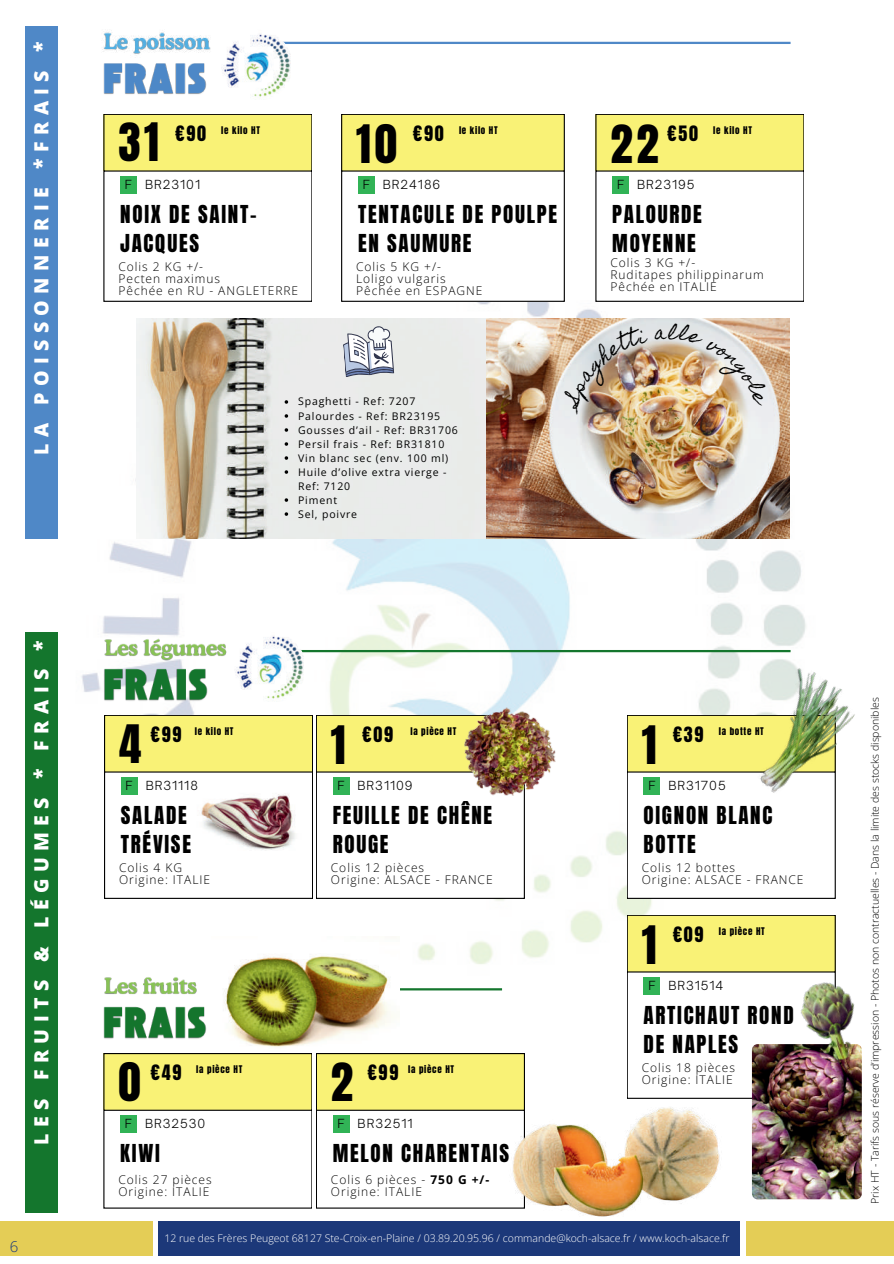
<style>
.page{position:relative;width:894px;height:1264px;background:#fff}
.page>*{position:absolute;margin:0;border:0;box-sizing:border-box;transform-origin:0 0}
.t1{font:45px "Anton";color:#000}
.t2{font:21px/29.2px "Anton";letter-spacing:.08em;color:#000}
.t3{font:800 19.5px "Open Sans";letter-spacing:.33em;color:#fff}
.t4{font:18px "Anton";letter-spacing:.095em;color:#000}
.t5{font:300 15px "Open Sans";color:#17367f}
.t6{font:300 12px/12px "Open Sans";letter-spacing:.08em;color:#000}
.t7{font:300 12px "Open Sauce One";letter-spacing:.08em;color:#000}
.t8{font:10.5px/14px "Open Sans";letter-spacing:.08em;color:#000}
.t9{font:300 10.5px "Open Sans";color:#fff}
.t10{font:300 10.5px "Open Sans";color:#000}
.t11{font:9px "Anton";letter-spacing:.08em;color:#000}
.s1{font-weight:700}
</style>
<div class="page">
<img style="left:55px;top:224px;width:775px;height:767px">
<div style="left:0;top:1221px;width:153px;height:35px;background:#e4cd56"></div>
<hr style="left:301px;top:988px;width:201px;height:2px;background:#14762d">
<img style="left:212px;top:936px;width:188px;height:111px">
<div style="left:158px;top:1221px;width:582px;height:35px;background:#1c3879"></div>
<div style="left:745px;top:1220px;width:148px;height:35px;background:#e4cd56"></div>
<div style="left:26px;top:26px;width:32px;height:512px;background:#4f88c7"></div>
<img style="left:103px;top:63px;width:104px;height:31px">
<img style="left:102px;top:32px;width:109px;height:22px">
<img style="left:102px;top:667px;width:110px;height:44px">
<img style="left:102px;top:635px;width:128px;height:28px">
<hr style="left:254px;top:650px;width:536px;height:2px;background:#14762d">
<hr style="left:254px;top:42px;width:536px;height:2px;background:#4f88c7">
<div style="left:104px;top:772px;width:208px;height:126px;background:#fff"></div>
<img style="left:201px;top:794px;width:94px;height:56px">
<div style="left:121px;top:777px;width:17px;height:17px;background:#31b356"></div>
<div style="left:316px;top:772px;width:208px;height:126px;background:#fff"></div>
<div style="left:332px;top:777px;width:17px;height:17px;background:#31b356"></div>
<div style="left:104px;top:715px;width:361px;height:56px;background:#f9f276"></div>
<div style="left:627px;top:772px;width:207px;height:126px;background:#fff"></div>
<div style="left:643px;top:777px;width:17px;height:17px;background:#31b356"></div>
<div style="left:627px;top:715px;width:103px;height:56px;background:#f9f276"></div>
<div style="left:104px;top:171px;width:208px;height:130px;background:#fff"></div>
<div style="left:120px;top:176px;width:17px;height:18px;background:#31b356"></div>
<div style="left:104px;top:114px;width:208px;height:57px;background:#f9f276"></div>
<div style="left:341px;top:171px;width:223px;height:130px;background:#fff"></div>
<div style="left:358px;top:176px;width:16px;height:18px;background:#31b356"></div>
<div style="left:341px;top:114px;width:223px;height:57px;background:#f9f276"></div>
<div style="left:595px;top:171px;width:208px;height:130px;background:#fff"></div>
<div style="left:612px;top:176px;width:17px;height:18px;background:#31b356"></div>
<div style="left:595px;top:114px;width:208px;height:57px;background:#f9f276"></div>
<div style="left:26px;top:632px;width:32px;height:580px;background:#14762d"></div>
<div style="left:104px;top:1110px;width:208px;height:98px;border:1px solid #000"></div>
<div style="left:120px;top:1115px;width:17px;height:17px;background:#31b356"></div>
<div style="left:316px;top:1110px;width:208px;height:98px;border:1px solid #000"></div>
<div style="left:332px;top:1115px;width:17px;height:17px;background:#31b356"></div>
<div style="left:104px;top:1053px;width:420px;height:56px;background:#f9f276"></div>
<img style="left:485px;top:318px;width:304px;height:221px">
<img style="left:136px;top:318px;width:349px;height:221px">
<svg style="left:343px;top:325px;width:51px;height:52px"></svg>
<div style="left:627px;top:972px;width:207px;height:126px;background:#fff"></div>
<div style="left:627px;top:972px;width:208px;height:126px;border:1px solid #000"></div>
<div style="left:643px;top:977px;width:17px;height:17px;background:#31b356"></div>
<div style="left:627px;top:915px;width:208px;height:56px;background:#f9f276"></div>
<img style="left:465px;top:707px;width:90px;height:88px">
<img style="left:730px;top:661px;width:125px;height:146px">
<img style="left:497px;top:1094px;width:233px;height:123px">
<img style="left:751px;top:1044px;width:110px;height:155px;border-radius:6px">
<img style="left:777px;top:960px;width:85px;height:127px">
<img style="left:221px;top:30px;width:71px;height:71px;border-radius:50%">
<img style="left:103px;top:1006px;width:104px;height:33px">
<img style="left:101px;top:973px;width:99px;height:21px">
<svg style="left:284px;top:400px;width:4px;height:4px"></svg>
<svg style="left:284px;top:414px;width:4px;height:4px"></svg>
<svg style="left:284px;top:428px;width:4px;height:4px"></svg>
<svg style="left:284px;top:442px;width:4px;height:4px"></svg>
<svg style="left:284px;top:456px;width:4px;height:4px"></svg>
<svg style="left:284px;top:470px;width:4px;height:4px"></svg>
<svg style="left:284px;top:498px;width:4px;height:4px"></svg>
<svg style="left:284px;top:512px;width:4px;height:4px"></svg>
<img style="left:234px;top:632px;width:72px;height:71px;border-radius:50%">
<img style="left:558px;top:324px;width:90px;height:91px">
<img style="left:654px;top:322px;width:113px;height:85px">
<h3 class="t3" style="left:26px;top:455px;width:415px;rotate:-90deg">LA POISSONNERIE *FRAIS *</h3>
<h3 class="t3" style="left:26px;top:1144px;width:506px;rotate:-90deg">LES FRUITS &amp; LÉGUMES * FRAIS *</h3>
<p class="t5" style="left:10px;top:1236px;width:10px">6</p>
<h1 class="t1" style="left:118px;top:119px;width:42px">31</h1>
<p class="t11" style="left:221px;top:126px;width:40px">le kilo HT</p>
<h3 class="t4" style="left:175px;top:125px;width:32px">€90</h3>
<h1 class="t1" style="left:356px;top:121px;width:42px">10</h1>
<p class="t11" style="left:459px;top:126px;width:40px">le kilo HT</p>
<h3 class="t4" style="left:413px;top:124px;width:32px">€90</h3>
<h1 class="t1" style="left:610px;top:121px;width:50px">22</h1>
<p class="t11" style="left:713px;top:126px;width:40px">le kilo HT</p>
<h3 class="t4" style="left:667px;top:124px;width:32px">€50</h3>
<p class="t7" style="left:125px;top:177px;width:9px">F</p>
<p class="t7" style="left:145px;top:177px;width:57px">BR23101</p>
<p class="t7" style="left:362px;top:177px;width:9px">F</p>
<p class="t7" style="left:382px;top:177px;width:59px">BR24186</p>
<p class="t7" style="left:616px;top:177px;width:9px">F</p>
<p class="t7" style="left:637px;top:177px;width:59px">BR23195</p>
<h2 class="t2" style="left:120px;top:201px;width:138px">NOIX DE SAINT-<br>JACQUES</h2>
<h2 class="t2" style="left:358px;top:201px;width:200px">TENTACULE DE POULPE<br>EN SAUMURE</h2>
<h2 class="t2" style="left:612px;top:201px;width:91px">PALOURDE<br>MOYENNE</h2>
<p class="t6" style="left:118px;top:260px;width:181px">Colis 2 KG +/-<br>Pecten maximus<br>Pêchée en RU - ANGLETERRE</p>
<p class="t6" style="left:356px;top:260px;width:128px">Colis 5 KG +/-<br>Loligo vulgaris<br>Pêchée en ESPAGNE</p>
<p class="t6" style="left:610px;top:257px;width:155px">Colis 3 KG +/-<br>Ruditapes philippinarum<br>Pêchée en ITALIE</p>
<p class="t8" style="left:298px;top:394px;width:161px">Spaghetti - Ref: 7207<br>Palourdes - Ref: BR23195<br>Gousses d’ail - Ref: BR31706<br>Persil frais - Ref: BR31810<br>Vin blanc sec (env. 100 ml)<br>Huile d’olive extra vierge -<br>Ref: 7120<br>Piment<br>Sel, poivre</p>
<h1 class="t1" style="left:119px;top:721px;width:24px">4</h1>
<p class="t11" style="left:195px;top:727px;width:40px">le kilo HT</p>
<h3 class="t4" style="left:151px;top:725px;width:33px">€99</h3>
<h1 class="t1" style="left:331px;top:722px;width:16px">1</h1>
<p class="t11" style="left:410px;top:726px;width:47px">la pièce HT</p>
<h3 class="t4" style="left:362px;top:725px;width:32px">€09</h3>
<h1 class="t1" style="left:641px;top:721px;width:16px">1</h1>
<p class="t11" style="left:718px;top:726px;width:46px">la botte HT</p>
<h3 class="t4" style="left:672px;top:725px;width:32px">€39</h3>
<p class="t7" style="left:126px;top:778px;width:9px">F</p>
<p class="t7" style="left:146px;top:778px;width:54px">BR31118</p>
<p class="t7" style="left:337px;top:778px;width:9px">F</p>
<p class="t7" style="left:357px;top:778px;width:57px">BR31109</p>
<p class="t7" style="left:648px;top:778px;width:9px">F</p>
<p class="t7" style="left:668px;top:778px;width:59px">BR31705</p>
<h2 class="t2" style="left:121px;top:802px;width:72px">SALADE<br>TRÉVISE</h2>
<h2 class="t2" style="left:332px;top:802px;width:161px">FEUILLE DE CHÊNE<br>ROUGE</h2>
<h2 class="t2" style="left:643px;top:802px;width:130px">OIGNON BLANC<br>BOTTE</h2>
<p class="t6" style="left:119px;top:861px;width:92px">Colis 4 KG<br>Origine: ITALIE</p>
<p class="t6" style="left:331px;top:861px;width:163px">Colis 12 pièces<br>Origine: ALSACE - FRANCE</p>
<p class="t6" style="left:641px;top:861px;width:163px">Colis 12 bottes<br>Origine: ALSACE - FRANCE</p>
<h1 class="t1" style="left:641px;top:922px;width:16px">1</h1>
<p class="t11" style="left:718px;top:926px;width:47px">la pièce HT</p>
<h3 class="t4" style="left:672px;top:925px;width:32px">€09</h3>
<p class="t7" style="left:648px;top:977px;width:9px">F</p>
<p class="t7" style="left:668px;top:977px;width:57px">BR31514</p>
<h2 class="t2" style="left:643px;top:1002px;width:151px">ARTICHAUT ROND<br>DE NAPLES</h2>
<h1 class="t1" style="left:118px;top:1059px;width:24px">0</h1>
<p class="t11" style="left:196px;top:1064px;width:47px">la pièce HT</p>
<h3 class="t4" style="left:151px;top:1063px;width:32px">€49</h3>
<h1 class="t1" style="left:331px;top:1059px;width:24px">2</h1>
<p class="t11" style="left:408px;top:1064px;width:47px">la pièce HT</p>
<h3 class="t4" style="left:367px;top:1063px;width:33px">€99</h3>
<p class="t6" style="left:641px;top:1061px;width:95px">Colis 18 pièces<br>Origine: ITALIE</p>
<p class="t7" style="left:125px;top:1116px;width:9px">F</p>
<p class="t7" style="left:145px;top:1116px;width:62px">BR32530</p>
<p class="t7" style="left:337px;top:1116px;width:9px">F</p>
<p class="t7" style="left:357px;top:1116px;width:56px">BR32511</p>
<h2 class="t2" style="left:120px;top:1140px;width:41px">KIWI</h2>
<h2 class="t2" style="left:333px;top:1140px;width:178px">MELON CHARENTAIS</h2>
<p class="t6" style="left:118px;top:1173px;width:95px">Colis 27 pièces<br>Origine: ITALIE</p>
<p class="t6" style="left:331px;top:1173px;width:160px">Colis 6 pièces - <span class="s1">750 G +/-<br></span>Origine: ITALIE</p>
<p class="t9" style="left:164px;top:1231px;width:566px">12 rue des Frères Peugeot 68127 Ste-Croix-en-Plaine / 03.89.20.95.96 / commande@koch-alsace.fr / www.koch-alsace.fr</p>
<p class="t10" style="left:867px;top:1203px;width:508px;rotate:-90deg">Prix HT - Tarifs sous réserve d’impression - Photos non contractuelles - Dans la limite des stocks disponibles</p>
</div>
